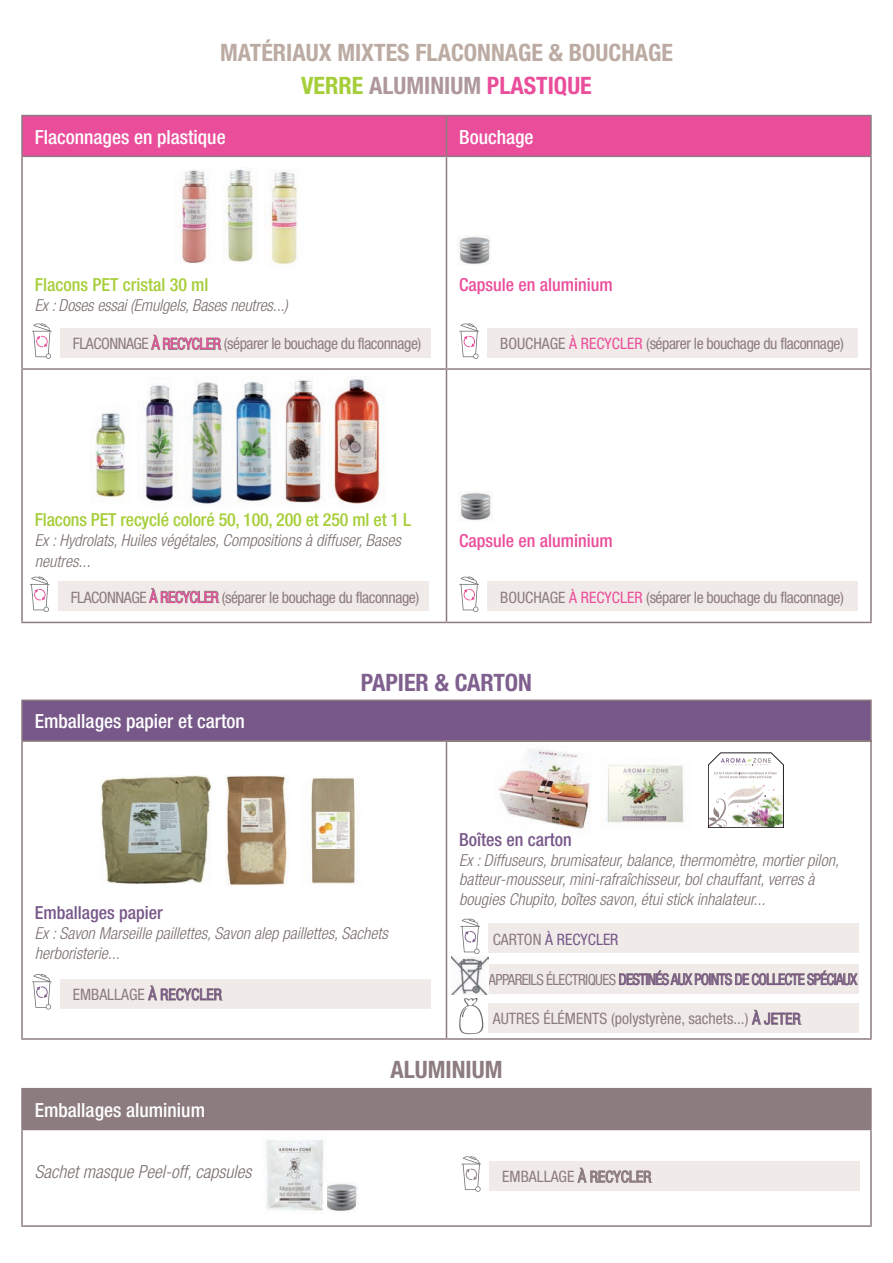
<style>
.page{position:relative;width:893px;height:1263px;background:#fff}
.page>*{position:absolute;margin:0;border:0;box-sizing:border-box;transform-origin:0 0}
.t1{font:700 condensed 24px/33px "Helvetica Neue";color:#bcaba2;text-align:center}
.t2{font:700 condensed 24px "Helvetica Neue";color:#7f608e}
.t3{font:700 condensed 24px "Helvetica Neue";color:#8d7c7f}
.t4{font:500 condensed 19.5px "Helvetica Neue";color:#fff}
.t5{font:500 condensed 18px "Helvetica Neue";letter-spacing:-.01em;color:#a6ce39}
.t6{font:500 condensed 18px "Helvetica Neue";color:#ea4e9b}
.t7{font:500 condensed 18px "Helvetica Neue";color:#775889}
.t8{font:italic 300 condensed 18px "Helvetica Neue";color:#7a706e}
.t9{font:italic 300 condensed 16.5px/19.8px "Helvetica Neue";color:#7a706e}
.t10{font:condensed 15.75px "Helvetica Neue";letter-spacing:-.03em;color:#8d7c7f}
.t11{font:condensed 15.75px "Helvetica Neue";color:#8d7c7f}
.t12{font:condensed 15.75px "Helvetica Neue";color:#775889}
.t13{font:condensed 15.3px "Helvetica Neue";letter-spacing:-.045em;color:#775889}
.s1{color:#a6ce39}
.s2{color:#ae989c}
.s3{color:#ea4e9b}
.s4{font-size:18px}
.s5{color:#775889}
.s6{color:#8d7c7f}
</style>
<div class="page">
<div style="left:22px;top:1089px;width:849px;height:40px;background:#8d7c7f"></div>
<hr style="left:21px;top:1088px;width:851px;height:1px;background:#8d7c7f">
<hr style="left:21px;top:1089px;width:2px;height:40px;background:#8d7c7f">
<hr style="left:870px;top:1089px;width:2px;height:40px;background:#8d7c7f">
<hr style="left:21px;top:1129px;width:851px;height:1px;background:#8d7c7f">
<hr style="left:21px;top:1130px;width:2px;height:95px;background:#8d7c7f">
<hr style="left:870px;top:1130px;width:2px;height:95px;background:#8d7c7f">
<hr style="left:21px;top:1225px;width:851px;height:2px;background:#8d7c7f">
<div style="left:22px;top:700px;width:849px;height:41px;background:#775889"></div>
<hr style="left:21px;top:699px;width:425px;height:2px;background:#8d7c7f">
<hr style="left:21px;top:701px;width:2px;height:39px;background:#8d7c7f">
<hr style="left:446px;top:699px;width:426px;height:2px;background:#8d7c7f">
<hr style="left:870px;top:701px;width:2px;height:39px;background:#8d7c7f">
<hr style="left:21px;top:740px;width:425px;height:2px;background:#8d7c7f">
<hr style="left:21px;top:742px;width:2px;height:296px;background:#8d7c7f">
<hr style="left:446px;top:740px;width:426px;height:2px;background:#8d7c7f">
<hr style="left:446px;top:742px;width:1px;height:296px;background:#8d7c7f">
<hr style="left:870px;top:742px;width:2px;height:296px;background:#8d7c7f">
<hr style="left:21px;top:1038px;width:425px;height:2px;background:#8d7c7f">
<hr style="left:446px;top:1038px;width:426px;height:2px;background:#8d7c7f">
<div style="left:23px;top:116px;width:847px;height:40px;background:#ea4e9b"></div>
<hr style="left:21px;top:115px;width:425px;height:1px;background:#8d7c7f">
<hr style="left:21px;top:116px;width:2px;height:40px;background:#8d7c7f">
<hr style="left:446px;top:115px;width:426px;height:1px;background:#8d7c7f">
<hr style="left:446px;top:116px;width:1px;height:40px;background:#8d7c7f">
<hr style="left:870px;top:116px;width:2px;height:40px;background:#8d7c7f">
<hr style="left:21px;top:156px;width:425px;height:1px;background:#8d7c7f">
<hr style="left:21px;top:157px;width:2px;height:211px;background:#8d7c7f">
<hr style="left:446px;top:156px;width:426px;height:1px;background:#8d7c7f">
<hr style="left:446px;top:157px;width:1px;height:211px;background:#8d7c7f">
<hr style="left:870px;top:157px;width:2px;height:211px;background:#8d7c7f">
<hr style="left:21px;top:368px;width:425px;height:2px;background:#8d7c7f">
<hr style="left:21px;top:370px;width:2px;height:252px;background:#8d7c7f">
<hr style="left:446px;top:368px;width:426px;height:2px;background:#8d7c7f">
<hr style="left:446px;top:370px;width:1px;height:252px;background:#8d7c7f">
<hr style="left:870px;top:370px;width:2px;height:252px;background:#8d7c7f">
<hr style="left:21px;top:622px;width:425px;height:1px;background:#8d7c7f">
<hr style="left:446px;top:622px;width:426px;height:1px;background:#8d7c7f">
<img style="left:174px;top:169px;width:35px;height:94px">
<img style="left:226px;top:169px;width:28px;height:93px">
<img style="left:268px;top:170px;width:30px;height:95px">
<img style="left:458px;top:236px;width:33px;height:29px">
<img style="left:459px;top:491px;width:33px;height:30px">
<img style="left:327px;top:1182px;width:30px;height:30px">
<img style="left:143px;top:382px;width:85px;height:122px">
<img style="left:95px;top:413px;width:31px;height:86px">
<img style="left:233px;top:381px;width:39px;height:122px">
<img style="left:333px;top:378px;width:52px;height:128px">
<div style="left:60px;top:328px;width:371px;height:30px;background:#f0ebe8"></div>
<svg style="left:151px;top:335px;width:70px;height:15px"></svg>
<svg style="left:32px;top:323px;width:20px;height:36px"></svg>
<div style="left:58px;top:581px;width:371px;height:30px;background:#f0ebe8"></div>
<svg style="left:149px;top:588px;width:70px;height:15px"></svg>
<svg style="left:30px;top:576px;width:20px;height:36px"></svg>
<div style="left:60px;top:979px;width:371px;height:30px;background:#f0ebe8"></div>
<svg style="left:148px;top:985px;width:74px;height:16px"></svg>
<svg style="left:32px;top:973px;width:20px;height:36px"></svg>
<div style="left:489px;top:1161px;width:371px;height:30px;background:#f0ebe8"></div>
<svg style="left:577px;top:1167px;width:75px;height:16px"></svg>
<svg style="left:461px;top:1156px;width:20px;height:36px"></svg>
<div style="left:488px;top:923px;width:371px;height:30px;background:#f0ebe8"></div>
<svg style="left:460px;top:918px;width:20px;height:36px"></svg>
<div style="left:487px;top:581px;width:371px;height:30px;background:#f0ebe8"></div>
<svg style="left:459px;top:576px;width:20px;height:36px"></svg>
<div style="left:487px;top:328px;width:371px;height:30px;background:#f0ebe8"></div>
<svg style="left:459px;top:323px;width:20px;height:36px"></svg>
<img style="left:101px;top:775px;width:111px;height:109px">
<img style="left:225px;top:775px;width:64px;height:110px">
<img style="left:311px;top:777px;width:45px;height:107px">
<img style="left:498px;top:749px;width:92px;height:40px">
<img style="left:498px;top:789px;width:47px;height:33px">
<img style="left:545px;top:789px;width:46px;height:41px">
<img style="left:497px;top:833px;width:73px;height:3px">
<img style="left:606px;top:764px;width:78px;height:59px">
<img style="left:708px;top:753px;width:75px;height:74px">
<img style="left:266px;top:1140px;width:58px;height:71px">
<svg style="left:459px;top:998px;width:25px;height:36px"></svg>
<div style="left:489px;top:1003px;width:370px;height:30px;background:#f0ebe8"></div>
<svg style="left:751px;top:1009px;width:50px;height:16px"></svg>
<div style="left:489px;top:964px;width:370px;height:29px;background:#f0ebe8"></div>
<svg style="left:619px;top:970px;width:239px;height:15px"></svg>
<img style="left:452px;top:956px;width:37px;height:39px">
<img style="left:284px;top:380px;width:40px;height:123px">
<h1 class="t1" style="left:220px;top:35px;width:454px">MATÉRIAUX MIXTES FLACONNAGE &amp; BOUCHAGE<br><span class="s1">VERRE</span> <span class="s2">ALUMINIUM</span> <span class="s3">PLASTIQUE</span></h1>
<p class="t4" style="left:35px;top:125px;width:192px">Flaconnages en plastique</p>
<p class="t4" style="left:459px;top:125px;width:76px">Bouchage</p>
<p class="t5" style="left:35px;top:274px;width:175px">Flacons PET cristal 30 ml</p>
<p class="t9" style="left:35px;top:295px;width:255px">Ex : Doses essai (Emulgels, Bases neutres...)</p>
<p class="t10" style="left:73px;top:335px;width:350px">FLACONNAGE <span class="s3">À RECYCLER</span> (séparer le bouchage du flaconnage)</p>
<p class="t6" style="left:459px;top:274px;width:155px">Capsule en aluminium</p>
<p class="t10" style="left:500px;top:335px;width:345px">BOUCHAGE <span class="s3">À RECYCLER</span> (séparer le bouchage du flaconnage)</p>
<p class="t5" style="left:35px;top:509px;width:378px">Flacons PET recyclé coloré 50, 100, 200 et 250 ml et 1 L</p>
<p class="t9" style="left:35px;top:529px;width:368px;line-height:21.6px">Ex : Hydrolats, Huiles végétales, Compositions à diffuser, Bases neutres..<span class="s4">.</span></p>
<p class="t6" style="left:459px;top:530px;width:155px">Capsule en aluminium</p>
<p class="t10" style="left:71px;top:588px;width:350px">FLACONNAGE <span class="s3">À RECYCLER</span> (séparer le bouchage du flaconnage)</p>
<p class="t10" style="left:500px;top:588px;width:345px">BOUCHAGE <span class="s3">À RECYCLER</span> (séparer le bouchage du flaconnage)</p>
<p class="t4" style="left:35px;top:710px;width:212px">Emballages papier et carton</p>
<h1 class="t2" style="left:361px;top:668px;width:173px">PAPIER &amp; CARTON</h1>
<p class="t7" style="left:35px;top:902px;width:129px">Emballages papier</p>
<p class="t9" style="left:35px;top:923px;width:355px">Ex : Savon Marseille paillettes, Savon alep paillettes, Sachets herboristerie...</p>
<p class="t11" style="left:73px;top:985px;width:151px">EMBALLAGE <span class="s5">À RECYCLER</span></p>
<p class="t7" style="left:459px;top:829px;width:114px">Boîtes en carton</p>
<p class="t9" style="left:459px;top:850px;width:381px">Ex : Diffuseurs, brumisateur, balance, thermomètre, mortier pilon, batteur-mousseur, mini-rafraîchisseur, bol chauffant, verres à bougies Chupito, boîtes savon, étui stick inhalateur...</p>
<p class="t12" style="left:493px;top:930px;width:127px"><span class="s6">CARTON</span> À RECYCLER</p>
<p class="t13" style="left:489px;top:970px;width:370px"><span class="s6">APPAREILS ÉLECTRIQUES</span> DESTINÉS AUX POINTS DE COLLECTE SPÉCIAUX</p>
<p class="t11" style="left:493px;top:1010px;width:309px">AUTRES ÉLÉMENTS (polystyrène, sachets...) <span class="s5">À JETER</span></p>
<p class="t4" style="left:35px;top:1098px;width:172px">Emballages aluminium</p>
<p class="t8" style="left:35px;top:1161px;width:218px">Sachet masque Peel-off, capsules</p>
<h1 class="t3" style="left:390px;top:1055px;width:113px">ALUMINIUM</h1>
<p class="t11" style="left:502px;top:1167px;width:151px">EMBALLAGE À RECYCLER</p>
</div>
